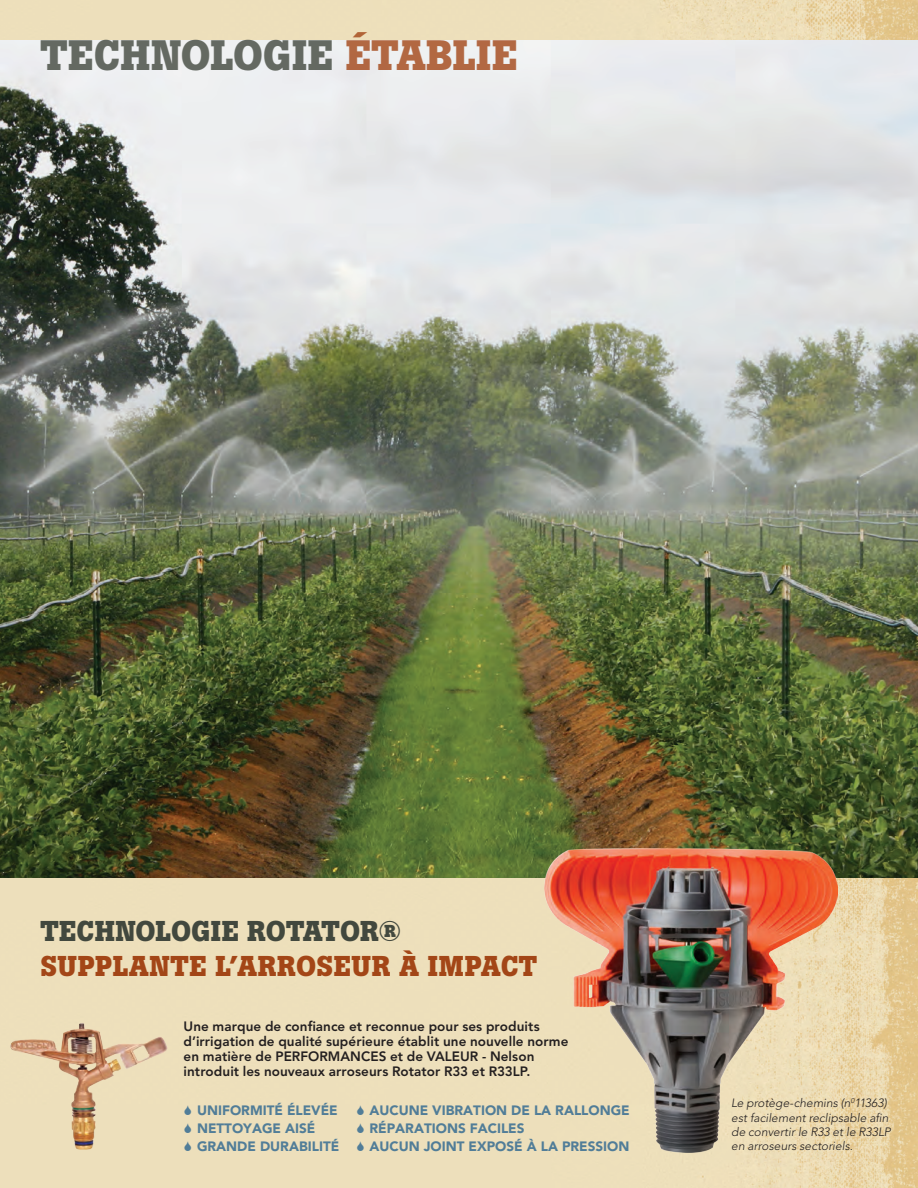
<style>
.page{position:relative;width:918px;height:1188px;background:#fff}
.page>*{position:absolute;margin:0;border:0;box-sizing:border-box;transform-origin:0 0}
.t1{font:700 42.15px "Boton";letter-spacing:.005em;color:#42483e}
.t2{font:700 28.35px "Boton";letter-spacing:.02em;color:#a34617}
.t3{font:700 28.35px "Boton";letter-spacing:.005em;color:#42483e}
.t4{font:800 13.5px/15px "Avenir LT Std";letter-spacing:.005em;color:#231f20}
.t5{font:900 13.5px "Avenir LT Std";color:#517d98}
.t6{font:italic 300 12px/14.4px "Avenir LT Std";color:#231f20}
.s1{color:#a34617}
</style>
<div class="page">
<img style="left:0;top:0;width:918px;height:1188px">
<img style="left:0;top:40px;width:918px;height:838px">
<img style="left:10px;top:1023px;width:158px;height:127px">
<img style="left:545px;top:848px;width:293px;height:305px">
<svg style="left:185px;top:1105px;width:6px;height:10px"></svg>
<svg style="left:357px;top:1105px;width:7px;height:10px"></svg>
<svg style="left:185px;top:1123px;width:6px;height:10px"></svg>
<svg style="left:357px;top:1123px;width:7px;height:10px"></svg>
<svg style="left:185px;top:1141px;width:6px;height:10px"></svg>
<svg style="left:357px;top:1141px;width:7px;height:10px"></svg>
<h1 class="t1" style="left:41px;top:31px;width:479px">TECHNOLOGIE <span class="s1">ÉTABLIE</span></h1>
<p class="t3" style="left:40px;top:915px;width:362px">TECHNOLOGIE ROTATOR®</p>
<p class="t2" style="left:40px;top:949px;width:498px">SUPPLANTE L’ARROSEUR À IMPACT</p>
<p class="t4" style="left:184px;top:1019px;width:386px">Une marque de confiance et reconnue pour ses produits d’irrigation de qualité supérieure établit une nouvelle norme en matière de PERFORMANCES et de VALEUR - Nelson introduit les nouveaux arroseurs Rotator R33 et R33LP.</p>
<p class="t5" style="left:197px;top:1102px;width:142px">UNIFORMITÉ ÉLEVÉE</p>
<p class="t5" style="left:370px;top:1102px;width:262px">AUCUNE VIBRATION DE LA RALLONGE</p>
<p class="t5" style="left:197px;top:1120px;width:120px">NETTOYAGE AISÉ</p>
<p class="t5" style="left:370px;top:1120px;width:156px">RÉPARATIONS FACILES</p>
<p class="t5" style="left:197px;top:1138px;width:144px">GRANDE DURABILITÉ</p>
<p class="t5" style="left:370px;top:1138px;width:261px">AUCUN JOINT EXPOSÉ À LA PRESSION</p>
<p class="t6" style="left:731px;top:1096px;width:157px">Le protège-chemins (n<sup>0</sup>11363)</p>
<p class="t6" style="left:731px;top:1110px;width:161px">est facilement reclipsable afin de convertir le R33 et le R33LP en arroseurs sectoriels.</p>
</div>
